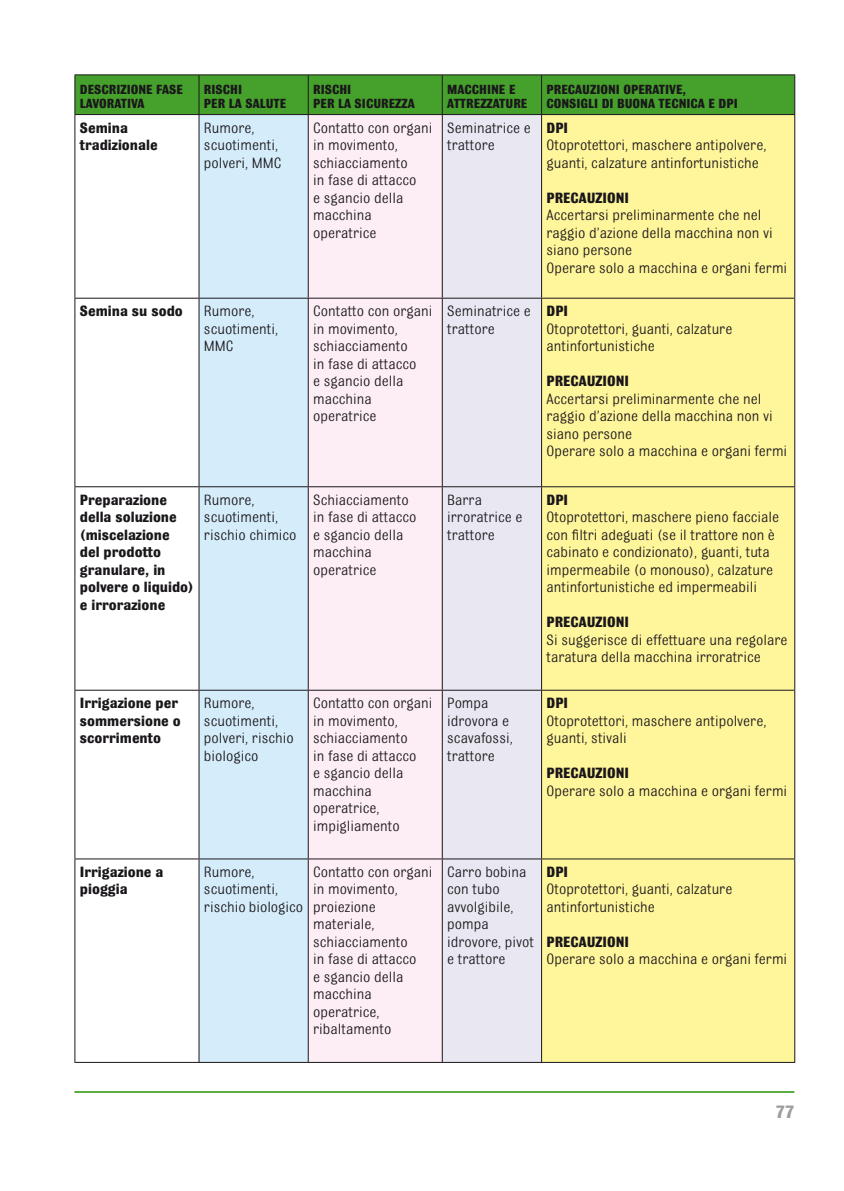
<style>
.page{position:relative;width:844px;height:1191px;background:#fff}
.page>*{position:absolute;margin:0;border:0;box-sizing:border-box;transform-origin:0 0}
.t1{font:700 19.25px "Bulldog";color:#9c9d9f}
.t2{font:15.75px/17.5px "Bulldog";color:#1a171b}
.t3{font:700 15.75px/17.5px "Bulldog";color:#1a171b}
.t4{font:700 14px/14px "Bulldog";color:#1a171b}
</style>
<div class="page">
<hr style="left:74px;top:1091px;width:720px;height:1px;background:#45a12b">
<div style="left:75px;top:75px;width:719px;height:39px;background:#45a12b"></div>
<div style="left:199px;top:115px;width:109px;height:947px;background:#d5edfa"></div>
<div style="left:309px;top:115px;width:132px;height:947px;background:#fceef4"></div>
<div style="left:442px;top:115px;width:99px;height:947px;background:#e9e7f1"></div>
<div style="left:542px;top:115px;width:252px;height:947px;background:#fff59a"></div>
<hr style="left:74px;top:74px;width:721px;height:1px;background:#1a171b">
<hr style="left:794px;top:75px;width:1px;height:39px;background:#1a171b">
<hr style="left:794px;top:115px;width:1px;height:183px;background:#1a171b">
<hr style="left:794px;top:299px;width:1px;height:187px;background:#1a171b">
<hr style="left:794px;top:487px;width:1px;height:203px;background:#1a171b">
<hr style="left:794px;top:690px;width:1px;height:168px;background:#1a171b">
<hr style="left:74px;top:114px;width:721px;height:1px;background:#1a171b">
<hr style="left:74px;top:298px;width:721px;height:1px;background:#1a171b">
<hr style="left:74px;top:486px;width:721px;height:1px;background:#1a171b">
<hr style="left:74px;top:690px;width:721px;height:1px;background:#1a171b">
<hr style="left:74px;top:858px;width:721px;height:1px;background:#1a171b">
<hr style="left:74px;top:1062px;width:721px;height:1px;background:#1a171b">
<hr style="left:74px;top:75px;width:1px;height:39px;background:#1a171b">
<hr style="left:198px;top:75px;width:1px;height:39px;background:#1a171b">
<hr style="left:308px;top:75px;width:1px;height:39px;background:#1a171b">
<hr style="left:441px;top:75px;width:1px;height:39px;background:#1a171b">
<hr style="left:541px;top:75px;width:1px;height:39px;background:#1a171b">
<hr style="left:74px;top:115px;width:1px;height:183px;background:#1a171b">
<hr style="left:198px;top:115px;width:1px;height:183px;background:#1a171b">
<hr style="left:308px;top:115px;width:1px;height:183px;background:#1a171b">
<hr style="left:441px;top:115px;width:1px;height:183px;background:#1a171b">
<hr style="left:541px;top:115px;width:1px;height:183px;background:#1a171b">
<hr style="left:74px;top:299px;width:1px;height:187px;background:#1a171b">
<hr style="left:198px;top:299px;width:1px;height:187px;background:#1a171b">
<hr style="left:308px;top:299px;width:1px;height:187px;background:#1a171b">
<hr style="left:441px;top:299px;width:1px;height:187px;background:#1a171b">
<hr style="left:541px;top:299px;width:1px;height:187px;background:#1a171b">
<hr style="left:74px;top:487px;width:1px;height:203px;background:#1a171b">
<hr style="left:198px;top:487px;width:1px;height:203px;background:#1a171b">
<hr style="left:308px;top:487px;width:1px;height:203px;background:#1a171b">
<hr style="left:441px;top:487px;width:1px;height:203px;background:#1a171b">
<hr style="left:541px;top:487px;width:1px;height:203px;background:#1a171b">
<hr style="left:74px;top:690px;width:1px;height:168px;background:#1a171b">
<hr style="left:198px;top:690px;width:1px;height:168px;background:#1a171b">
<hr style="left:308px;top:690px;width:1px;height:168px;background:#1a171b">
<hr style="left:441px;top:690px;width:1px;height:168px;background:#1a171b">
<hr style="left:541px;top:690px;width:1px;height:168px;background:#1a171b">
<hr style="left:74px;top:859px;width:1px;height:203px;background:#1a171b">
<hr style="left:198px;top:859px;width:1px;height:203px;background:#1a171b">
<hr style="left:308px;top:859px;width:1px;height:203px;background:#1a171b">
<hr style="left:441px;top:859px;width:1px;height:203px;background:#1a171b">
<hr style="left:541px;top:859px;width:1px;height:203px;background:#1a171b">
<hr style="left:794px;top:859px;width:1px;height:203px;background:#1a171b">
<p class="t4" style="left:80px;top:83px;width:105px">DESCRIZIONE FASE<br>LAVORATIVA</p>
<p class="t4" style="left:204px;top:83px;width:84px">RISCHI<br>PER LA SALUTE</p>
<p class="t4" style="left:313px;top:83px;width:103px">RISCHI<br>PER LA SICUREZZA</p>
<p class="t4" style="left:447px;top:83px;width:82px">MACCHINE E<br>ATTREZZATURE</p>
<p class="t4" style="left:546px;top:83px;width:193px">PRECAUZIONI OPERATIVE,<br>CONSIGLI DI BUONA TECNICA E DPI</p>
<p class="t3" style="left:80px;top:120px;width:79px">Semina tradizionale</p>
<p class="t2" style="left:204px;top:120px;width:79px">Rumore, scuotimenti, polveri, MMC</p>
<p class="t2" style="left:313px;top:120px;width:121px">Contatto con organi in movimento, schiacciamento<br>in fase di attacco<br>e sgancio della macchina operatrice</p>
<p class="t2" style="left:447px;top:120px;width:85px">Seminatrice e trattore</p>
<p class="t3" style="left:546px;top:120px;width:23px">DPI</p>
<p class="t2" style="left:546px;top:138px;width:221px">Otoprotettori, maschere antipolvere, guanti, calzature antinfortunistiche</p>
<p class="t3" style="left:546px;top:190px;width:84px">PRECAUZIONI</p>
<p class="t2" style="left:546px;top:208px;width:242px">Accertarsi preliminarmente che nel raggio d’azione della macchina non vi siano persone<br>Operare solo a macchina e organi fermi</p>
<p class="t3" style="left:80px;top:304px;width:104px">Semina su sodo</p>
<p class="t2" style="left:204px;top:304px;width:76px">Rumore, scuotimenti,<br>MMC</p>
<p class="t2" style="left:313px;top:304px;width:121px">Contatto con organi in movimento, schiacciamento<br>in fase di attacco<br>e sgancio della macchina operatrice</p>
<p class="t2" style="left:447px;top:304px;width:85px">Seminatrice e trattore</p>
<p class="t3" style="left:546px;top:304px;width:23px">DPI</p>
<p class="t2" style="left:546px;top:321px;width:187px">Otoprotettori, guanti, calzature antinfortunistiche</p>
<p class="t3" style="left:546px;top:374px;width:84px">PRECAUZIONI</p>
<p class="t2" style="left:546px;top:391px;width:242px">Accertarsi preliminarmente che nel raggio d’azione della macchina non vi siano persone<br>Operare solo a macchina e organi fermi</p>
<p class="t3" style="left:80px;top:492px;width:116px">Preparazione della soluzione (miscelazione<br>del prodotto granulare, in polvere o liquido) e irrorazione</p>
<p class="t2" style="left:204px;top:492px;width:94px">Rumore, scuotimenti, rischio chimico</p>
<p class="t2" style="left:313px;top:492px;width:105px">Schiacciamento in fase di attacco e sgancio della macchina operatrice</p>
<p class="t2" style="left:447px;top:492px;width:77px">Barra irroratrice e trattore</p>
<p class="t3" style="left:546px;top:492px;width:23px">DPI</p>
<p class="t2" style="left:546px;top:510px;width:234px">Otoprotettori, maschere pieno facciale con filtri adeguati (se il trattore non è cabinato e condizionato), guanti, tuta impermeabile (o monouso), calzature antinfortunistiche ed impermeabili</p>
<p class="t3" style="left:546px;top:615px;width:84px">PRECAUZIONI</p>
<p class="t2" style="left:546px;top:632px;width:242px">Si suggerisce di effettuare una regolare taratura della macchina irroratrice</p>
<p class="t3" style="left:80px;top:695px;width:102px">Irrigazione per sommersione o scorrimento</p>
<p class="t2" style="left:204px;top:695px;width:91px">Rumore, scuotimenti, polveri, rischio biologico</p>
<p class="t2" style="left:313px;top:695px;width:121px">Contatto con organi in movimento, schiacciamento<br>in fase di attacco<br>e sgancio della macchina operatrice, impigliamento</p>
<p class="t2" style="left:447px;top:695px;width:67px">Pompa idrovora e scavafossi, trattore</p>
<p class="t3" style="left:546px;top:695px;width:23px">DPI</p>
<p class="t2" style="left:546px;top:713px;width:221px">Otoprotettori, maschere antipolvere, guanti, stivali</p>
<p class="t3" style="left:546px;top:765px;width:84px">PRECAUZIONI</p>
<p class="t2" style="left:546px;top:783px;width:242px">Operare solo a macchina e organi fermi</p>
<p class="t3" style="left:80px;top:864px;width:85px">Irrigazione a pioggia</p>
<p class="t2" style="left:204px;top:864px;width:101px">Rumore, scuotimenti, rischio biologico</p>
<p class="t2" style="left:313px;top:864px;width:121px">Contatto con organi in movimento, proiezione materiale, schiacciamento<br>in fase di attacco<br>e sgancio della macchina operatrice, ribaltamento</p>
<p class="t2" style="left:447px;top:864px;width:88px">Carro bobina con tubo avvolgibile, pompa idrovore, pivot e trattore</p>
<p class="t3" style="left:546px;top:864px;width:23px">DPI</p>
<p class="t2" style="left:546px;top:882px;width:187px">Otoprotettori, guanti, calzature antinfortunistiche</p>
<p class="t3" style="left:546px;top:934px;width:84px">PRECAUZIONI</p>
<p class="t2" style="left:546px;top:951px;width:242px">Operare solo a macchina e organi fermi</p>
<p class="t1" style="left:775px;top:1104px;width:20px">77</p>
</div>
